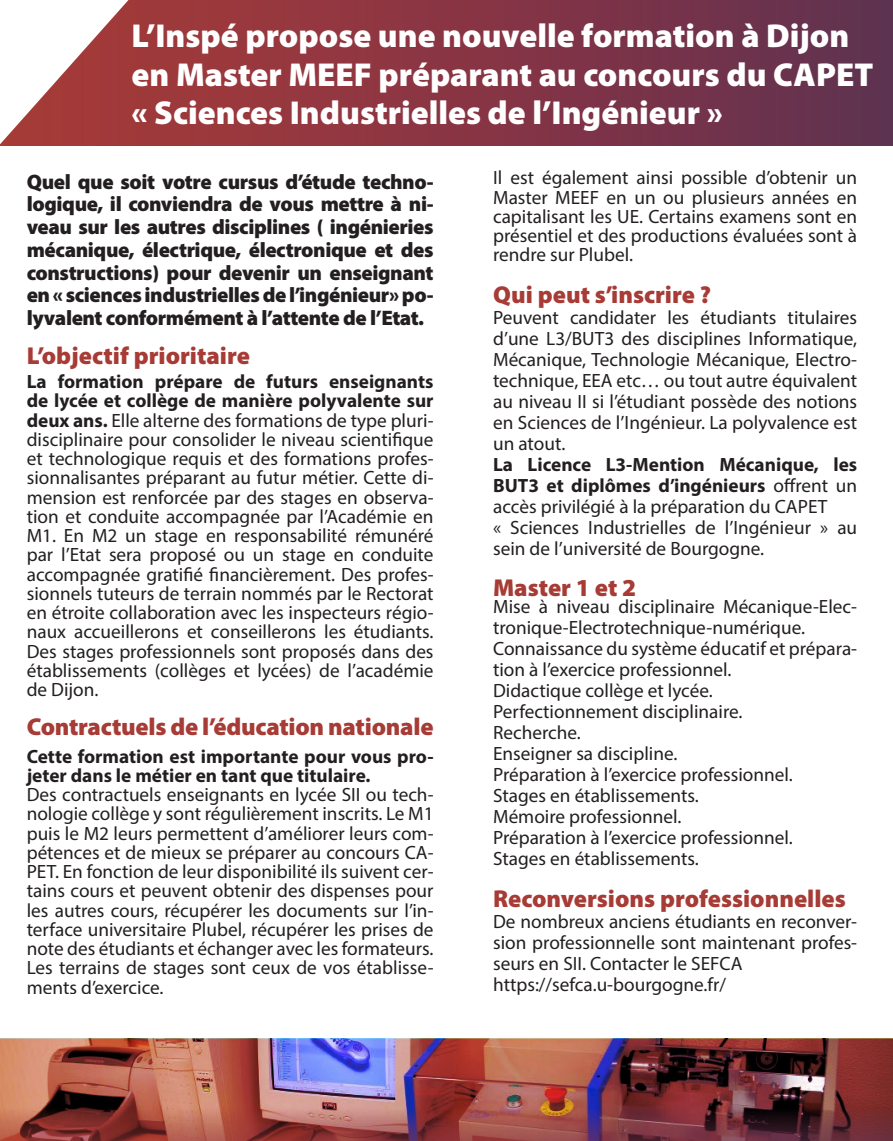
<style>
.page{position:relative;width:893px;height:1141px;background:#fff}
.page>*{position:absolute;margin:0;border:0;box-sizing:border-box;transform-origin:0 0}
.t1{font:900 33.25px/38.5px "Myriad Pro";color:#fff}
.t2{font:900 24.5px "Myriad Pro";color:#a73b35}
.t3{font:900 21px/22.8px "Myriad Pro";letter-spacing:-.02em;color:#231f20;text-align:justify}
.t4{font:19.25px/19.2px "Myriad Pro";color:#231f20;text-align:justify}
.t5{font:700 19.25px/21px "Myriad Pro";color:#231f20;text-align:justify}
.s1{font-weight:700}
.s2{font-weight:400}
</style>
<div class="page">
<div style="left:0;top:0;width:893px;height:146px;background:linear-gradient(to right,#ac3a36,#623151)"></div>
<svg style="left:0;top:0;width:128px;height:144px"></svg>
<img style="left:0;top:1040px;width:893px;height:101px">
<p class="t1" style="left:132px;top:15px;width:719px">L’Inspé propose une nouvelle formation à Dijon</p>
<p class="t1" style="left:132px;top:54px;width:743px">en Master MEEF préparant au concours du CAPET « Sciences Industrielles de l’Ingénieur »</p>
<p class="t3" style="left:27px;top:169px;width:408px">Quel que soit votre cursus d’étude techno&shy;logique, il conviendra de vous mettre à ni&shy;veau sur les autres disciplines ( ingénieries mécanique, électrique, électronique et des constructions) pour devenir un enseignant en « sciences industrielles de l’ingénieur» po&shy;lyvalent conformément à l’attente de l’Etat.</p>
<p class="t2" style="left:27px;top:339px;width:225px">L’objectif prioritaire</p>
<p class="t4" style="left:27px;top:372px;width:408px"><span class="s1">La formation prépare de futurs enseignants de lycée et collège de manière polyvalente sur deux ans.</span> Elle alterne des formations de type pluri&shy;disciplinaire pour consolider le niveau scientifique et technologique requis et des formations profes&shy;sionnalisantes préparant au futur métier. Cette di&shy;mension est renforcée par des stages en observa&shy;tion et conduite accompagnée par l’Académie en M1. En M2 un stage en responsabilité rémunéré par l’Etat sera proposé ou un stage en conduite accompagnée gratifié financièrement. Des profes&shy;sionnels tuteurs de terrain nommés par le Rectorat en étroite collaboration avec les inspecteurs régio&shy;naux accueillerons et conseillerons les étudiants.<br>Des stages professionnels sont proposés dans des établissements (collèges et lycées) de l’académie de Dijon.</p>
<p class="t2" style="left:27px;top:710px;width:408px">Contractuels de l’éducation nationale</p>
<p class="t5" style="left:27px;top:746px;width:408px;line-height:19.2px">Cette formation est importante pour vous pro&shy;jeter dans le métier en tant que titulaire.</p>
<p class="t4" style="left:27px;top:785px;width:408px">Des contractuels enseignants en lycée SII ou tech&shy;nologie collège y sont régulièrement inscrits. Le M1 puis le M2 leurs permettent d’améliorer leurs com&shy;pétences et de mieux se préparer au concours CA-PET. En fonction de leur disponibilité ils suivent cer&shy;tains cours et peuvent obtenir des dispenses pour les autres cours, récupérer les documents sur l’in&shy;terface universitaire Plubel, récupérer les prises de note des étudiants et échanger avec les formateurs.<br>Les terrains de stages sont ceux de vos établisse&shy;ments d’exercice.</p>
<p class="t4" style="left:493px;top:168px;width:366px">Il est également ainsi possible d’obtenir un Master MEEF en un ou plusieurs années en capitalisant les UE. Certains examens sont en présentiel et des productions évaluées sont à rendre sur Plubel.</p>
<p class="t2" style="left:493px;top:279px;width:220px">Qui peut s’inscrire ?</p>
<p class="t4" style="left:493px;top:307px;width:366px;line-height:21px">Peuvent candidater les étudiants titulaires d’une L3/BUT3 des disciplines Informatique, Mécanique, Technologie Mécanique, Electro&shy;technique, EEA etc… ou tout autre équivalent au niveau II si l’étudiant possède des notions en Sciences de l’Ingénieur. La polyvalence est un atout.</p>
<p class="t5" style="left:493px;top:454px;width:366px">La Licence L3-Mention Mécanique, les BUT3 et diplômes d’ingénieurs <span class="s2">offrent un accès privilégié à la préparation du CAPET</span></p>
<p class="t4" style="left:493px;top:517px;width:366px;line-height:21px">« Sciences Industrielles de l’Ingénieur » au sein de l’université de Bourgogne.</p>
<p class="t2" style="left:493px;top:571px;width:145px">Master 1 et 2</p>
<p class="t4" style="left:493px;top:596px;width:366px;line-height:21px">Mise à niveau disciplinaire Mécanique-Elec&shy;tronique-Electrotechnique-numérique.</p>
<p class="t4" style="left:493px;top:638px;width:366px;line-height:21px">Connaissance du système éducatif et prépara&shy;tion à l’exercice professionnel.</p>
<p class="t4" style="left:493px;top:681px;width:221px">Didactique collège et lycée.</p>
<p class="t4" style="left:493px;top:702px;width:251px">Perfectionnement disciplinaire.</p>
<p class="t4" style="left:493px;top:723px;width:89px">Recherche.</p>
<p class="t4" style="left:493px;top:744px;width:186px">Enseigner sa discipline.</p>
<p class="t4" style="left:493px;top:765px;width:301px">Préparation à l’exercice professionnel.</p>
<p class="t4" style="left:493px;top:786px;width:207px">Stages en établissements.</p>
<p class="t4" style="left:493px;top:807px;width:190px">Mémoire professionnel.</p>
<p class="t4" style="left:493px;top:828px;width:301px">Préparation à l’exercice professionnel.</p>
<p class="t4" style="left:493px;top:849px;width:207px">Stages en établissements.</p>
<p class="t2" style="left:493px;top:882px;width:354px">Reconversions professionnelles</p>
<p class="t4" style="left:493px;top:911px;width:366px;line-height:21px">De nombreux anciens étudiants en reconver&shy;sion professionnelle sont maintenant profes&shy;seurs en SII. Contacter le SEFCA</p>
<p class="t4" style="left:493px;top:975px;width:234px">https://sefca.u-bourgogne.fr/</p>
</div>
